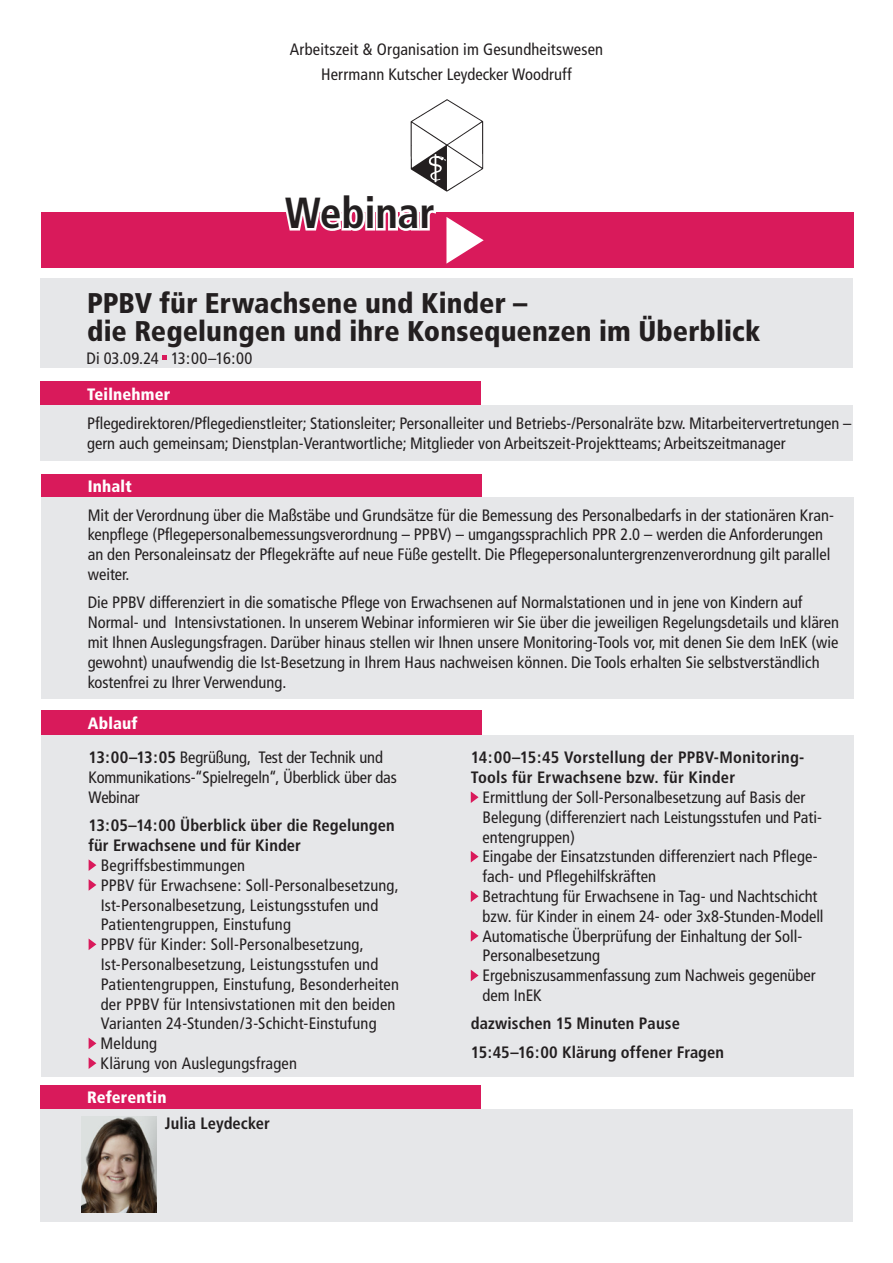
<style>
.page{position:relative;width:893px;height:1263px;background:#fff}
.page>*{position:absolute;margin:0;border:0;box-sizing:border-box;transform-origin:0 0}
.t1{font:700 condensed 43.5px "Frutiger";letter-spacing:-.005em;color:#231f20}
.t2{font:900 condensed 28.5px/28.5px "Frutiger";letter-spacing:.005em;color:#231f20}
.t3{font:condensed 16.5px/19.8px "Frutiger";color:#231f20}
.t4{font:700 condensed 16.5px/19.8px "Frutiger";letter-spacing:.005em;color:#231f20}
.t5{font:900 condensed 16.5px "Frutiger";letter-spacing:.01em;color:#fff}
.s1{font-weight:900;color:#fff}
.s2{font-weight:700}
</style>
<div class="page">
<div style="left:41px;top:212px;width:812px;height:55px;background:#d91a5b"></div>
<svg style="left:446px;top:217px;width:38px;height:47px"></svg>
<div style="left:41px;top:711px;width:440px;height:24px;background:#d91a5b"></div>
<div style="left:41px;top:735px;width:812px;height:341px;background:#e6e7e9"></div>
<svg style="left:89px;top:859px;width:7px;height:12px"></svg>
<svg style="left:89px;top:879px;width:7px;height:12px"></svg>
<svg style="left:89px;top:939px;width:7px;height:11px"></svg>
<svg style="left:89px;top:1038px;width:7px;height:11px"></svg>
<svg style="left:89px;top:1057px;width:7px;height:12px"></svg>
<svg style="left:471px;top:791px;width:8px;height:12px"></svg>
<svg style="left:471px;top:851px;width:8px;height:11px"></svg>
<svg style="left:471px;top:890px;width:8px;height:12px"></svg>
<svg style="left:471px;top:930px;width:8px;height:12px"></svg>
<svg style="left:471px;top:970px;width:8px;height:11px"></svg>
<div style="left:41px;top:474px;width:440px;height:23px;background:#d91a5b"></div>
<div style="left:41px;top:497px;width:812px;height:202px;background:#e6e7e9"></div>
<img style="left:410px;top:99px;width:74px;height:92px">
<div style="left:40px;top:279px;width:813px;height:89px;background:#e6e7e9"></div>
<svg style="left:163px;top:355px;width:4px;height:5px"></svg>
<svg style="left:286px;top:212px;width:150px;height:19px"></svg>
<div style="left:40px;top:1085px;width:440px;height:24px;background:#d91a5b"></div>
<div style="left:40px;top:1109px;width:812px;height:112px;background:#e6e7e9"></div>
<img style="left:82px;top:1116px;width:74px;height:96px">
<div style="left:40px;top:382px;width:440px;height:23px;background:#d91a5b"></div>
<div style="left:40px;top:405px;width:813px;height:55px;background:#e6e7e9"></div>
<p class="t3" style="left:290px;top:37px;width:315px;line-height:25.5px;text-align:center">Arbeitszeit &amp; Organisation im Gesundheitswesen<br>Herrmann Kutscher Leydecker Woodruff</p>
<h1 class="t1" style="left:285px;top:187px;width:152px">Webinar</h1>
<h2 class="t2" style="left:87px;top:289px;width:675px">PPBV für Erwachsene und Kinder –<br>die Regelungen und ihre Konsequenzen im Überblick</h2>
<p class="t3" style="left:87px;top:348px;width:167px">Di 03.09.24 13:00–16:00</p>
<p class="t5" style="left:87px;top:384px;width:85px">Teilnehmer</p>
<p class="t3" style="left:87px;top:413px;width:766px">Pflegedirektoren/Pflegedienstleiter; Stationsleiter; Personalleiter und Betriebs-/Personalräte bzw. Mitarbeitervertretungen – gern auch gemeinsam; Dienstplan-Verantwortliche; Mitglieder von Arbeitszeit-Projektteams; Arbeitszeitmanager</p>
<p class="t5" style="left:88px;top:476px;width:46px">Inhalt</p>
<p class="t3" style="left:88px;top:505px;width:748px">Mit der Verordnung über die Maßstäbe und Grundsätze für die Bemessung des Personalbedarfs in der stationären Kran&shy;kenpflege (Pflegepersonalbemessungsverordnung – PPBV) – umgangssprachlich PPR 2.0 – werden die Anforderungen an den Personaleinsatz der Pflegekräfte auf neue Füße gestellt. Die Pflegepersonaluntergrenzenverordnung gilt parallel weiter.</p>
<p class="t3" style="left:88px;top:593px;width:753px">Die PPBV differenziert in die somatische Pflege von Erwachsenen auf Normalstationen und in jene von Kindern auf Normal- und Intensivstationen. In unserem Webinar informieren wir Sie über die jeweiligen Regelungsdetails und klären mit Ihnen Auslegungsfragen. Darüber hinaus stellen wir Ihnen unsere Monitoring-Tools vor, mit denen Sie dem InEK (wie gewohnt) unaufwendig die Ist-Besetzung in Ihrem Haus nachweisen können. Die Tools erhalten Sie selbstverständlich kostenfrei zu Ihrer Verwendung.</p>
<p class="t3" style="left:88px;top:706px;width:297px;line-height:34.3px"><span class="s1">Ablauf<br></span><span class="s2">13:00–13:05</span> Begrüßung, Test der Technik und</p>
<p class="t3" style="left:89px;top:768px;width:310px">Kommunikations-“Spielregeln“, Überblick über das<br>Webinar</p>
<p class="t4" style="left:89px;top:816px;width:307px">13:05–14:00 Überblick über die Regelungen für Erwachsene und für Kinder</p>
<p class="t3" style="left:101px;top:855px;width:300px">Begriffsbestimmungen<br>PPBV für Erwachsene: Soll-Personalbesetzung, Ist-Personalbesetzung, Leistungsstufen und Patientengruppen, Einstufung<br>PPBV für Kinder: Soll-Personalbesetzung, Ist-Personalbesetzung, Leistungsstufen und Patientengruppen, Einstufung, Besonderheiten der PPBV für Intensivstationen mit den beiden Varianten 24-Stunden/3-Schicht-Einstufung Meldung<br>Klärung von Auslegungsfragen</p>
<p class="t5" style="left:87px;top:1088px;width:81px">Referentin</p>
<p class="t4" style="left:165px;top:1113px;width:107px">Julia Leydecker</p>
<p class="t4" style="left:471px;top:748px;width:335px">14:00–15:45 Vorstellung der PPBV-Monitoring-<br>Tools für Erwachsene bzw. für Kinder</p>
<p class="t3" style="left:483px;top:787px;width:343px">Ermittlung der Soll-Personalbesetzung auf Basis der Belegung (differenziert nach Leistungsstufen und Pati&shy;entengruppen)<br>Eingabe der Einsatzstunden differenziert nach Pflege&shy;fach- und Pflegehilfskräften<br>Betrachtung für Erwachsene in Tag- und Nachtschicht bzw. für Kinder in einem 24- oder 3x8-Stunden-Modell Automatische Überprüfung der Einhaltung der Soll-Personalbesetzung<br>Ergebniszusammenfassung zum Nachweis gegenüber dem InEK</p>
<p class="t4" style="left:471px;top:1009px;width:255px;line-height:28.3px">dazwischen 15 Minuten Pause<br>15:45–16:00 Klärung offener Fragen</p>
</div>
